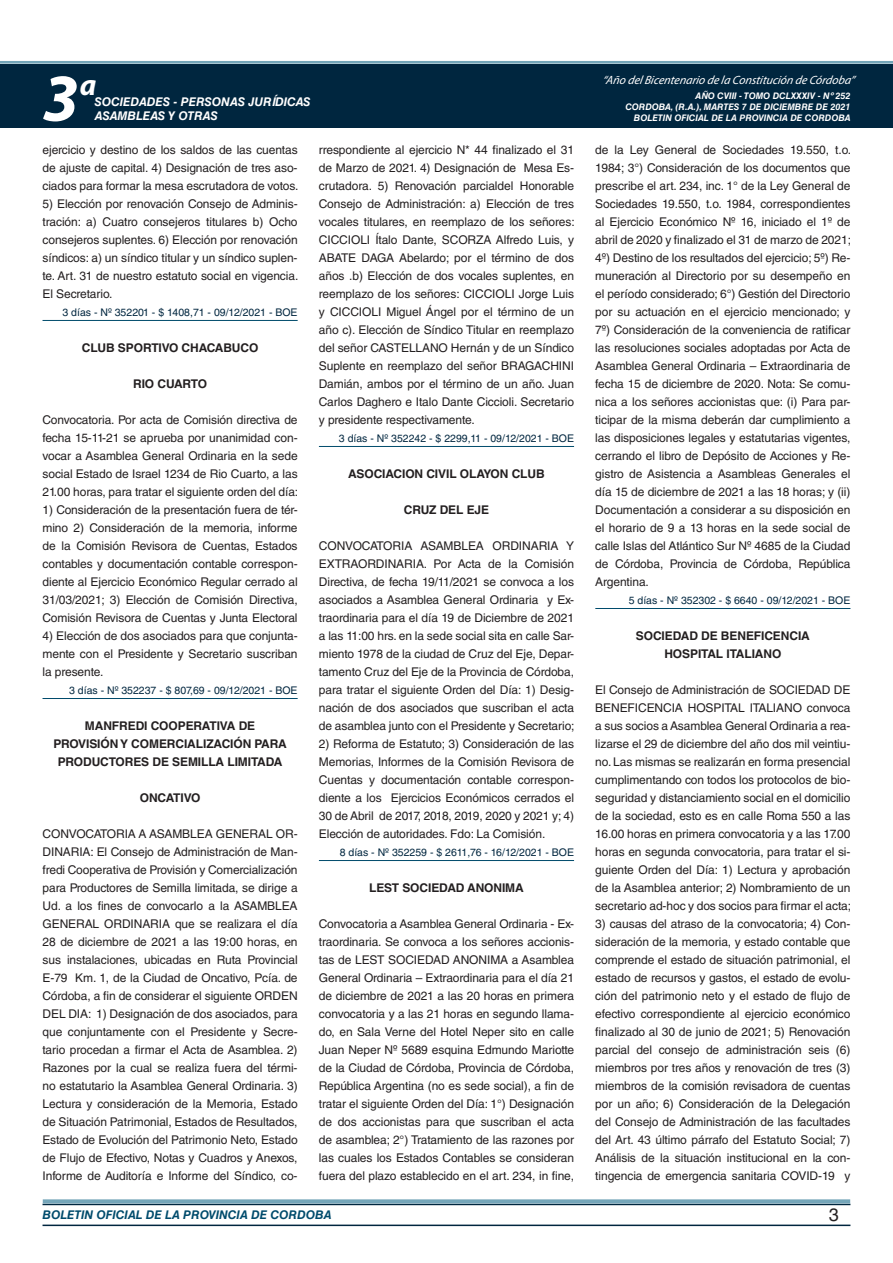
<style>
.page{position:relative;width:893px;height:1263px;background:#fff}
.page>*{position:absolute;margin:0;border:0;box-sizing:border-box;transform-origin:0 0}
.t1{font:italic 700 67.5px "Myriad Pro";color:#fff}
.t2{font:italic 700 30px "Myriad Pro";color:#fff}
.t3{font:18px "Helvetica LT Std";color:#231f20}
.t4{font:12px/18px "Helvetica LT Std";letter-spacing:-.01em;color:#231f20;text-align:justify}
.t5{font:700 12px/18px "Helvetica LT Std";letter-spacing:-.01em;color:#231f20;text-align:center}
.t6{font:italic 12px "Myriad Pro";color:#fff}
.t7{font:italic 700 12px "Helvetica LT Std";color:#fff}
.t8{font:italic 700 12px "Helvetica LT Std";color:#004b6c}
.t9{font:10.5px "Helvetica LT Std";color:#00263f}
.t10{font:italic 700 9px/10.8px "Helvetica LT Std";color:#fff;text-align:right}
</style>
<div class="page">
<div style="left:0;top:61px;width:893px;height:6px;background:#fff;opacity:.75"></div>
<div style="left:0;top:64px;width:893px;height:64px;background:#00263f"></div>
<hr style="left:43px;top:1224px;width:807px;height:2px;background:#00263f">
<div style="left:42px;top:1198px;width:809px;height:8px;background:#fff;opacity:.75"></div>
<hr style="left:43px;top:320px;width:255px;height:1px;background:#004b6c">
<hr style="left:43px;top:698px;width:255px;height:1px;background:#004b6c">
<hr style="left:319px;top:446px;width:255px;height:1px;background:#004b6c">
<hr style="left:319px;top:860px;width:255px;height:1px;background:#004b6c">
<hr style="left:595px;top:608px;width:255px;height:1px;background:#004b6c">
<h1 class="t1" style="left:43px;top:54px;width:38px">3</h1>
<h2 class="t2" style="left:80px;top:66px;width:18px">a</h2>
<p class="t7" style="left:95px;top:94px;width:217px">SOCIEDADES - PERSONAS JURÍDICAS</p>
<p class="t7" style="left:95px;top:109px;width:125px">ASAMBLEAS Y OTRAS</p>
<p class="t6" style="left:603px;top:72px;width:254px">“Año delBicentenario de la Constitución de Córdoba”</p>
<p class="t10" style="left:625px;top:91px;width:227px">AÑO CVIII - TOMO DCLXXXIV - Nº 252<br>CORDOBA, (R.A.), MARTES 7 DE DICIEMBRE DE 2021<br>BOLETIN OFICIAL DE LA PROVINCIA DE CORDOBA</p>
<p class="t4" style="left:43px;top:141px;width:257px">ejercicio y destino de los saldos de las cuentas de ajuste de capital. 4) Designación de tres aso&shy;ciados para formar la mesa escrutadora de votos.</p>
<p class="t4" style="left:43px;top:195px;width:257px">5) Elección por renovación Consejo de Adminis&shy;tración: a) Cuatro consejeros titulares b) Ocho consejeros suplentes. 6) Elección por renovación síndicos: a) un síndico titular y un síndico suplen&shy;te. Art. 31 de nuestro estatuto social en vigencia.<br>El Secretario.</p>
<p class="t9" style="left:63px;top:306px;width:237px">3 días - Nº 352201 - $ 1408,71 - 09/12/2021 - BOE</p>
<p class="t5" style="left:82px;top:338px;width:178px">CLUB SPORTIVO CHACABUCO</p>
<p class="t5" style="left:133px;top:374px;width:42px">RIO CUARTO</p>
<p class="t4" style="left:43px;top:411px;width:257px">Convocatoria. Por acta de Comisión directiva de fecha 15-11-21 se aprueba por unanimidad con&shy;vocar a Asamblea General Ordinaria en la sede social Estado de Israel 1234 de Rio Cuarto, a las 21.00 horas, para tratar el siguiente orden del día:</p>
<p class="t4" style="left:43px;top:501px;width:257px">1) Consideración de la presentación fuera de tér&shy;mino 2) Consideración de la memoria, informe de la Comisión Revisora de Cuentas, Estados contables y documentación contable correspon&shy;diente al Ejercicio Económico Regular cerrado al 31/03/2021; 3) Elección de Comisión Directiva, Comisión Revisora de Cuentas y Junta Electoral</p>
<p class="t4" style="left:43px;top:627px;width:257px">4) Elección de dos asociados para que conjunta&shy;mente con el Presidente y Secretario suscriban la presente.</p>
<p class="t9" style="left:69px;top:684px;width:230px">3 días - Nº 352237 - $ 807,69 - 09/12/2021 - BOE</p>
<p class="t5" style="left:85px;top:716px;width:19px">MANFREDI</p>
<p class="t5" style="left:151px;top:716px;width:18px">COOPERATIVA</p>
<p class="t5" style="left:239px;top:716px;width:9px">DE</p>
<p class="t5" style="left:53px;top:734px;width:16px">PROVISIÓN</p>
<p class="t5" style="left:120px;top:734px;width:29px">Y COMERCIALIZACIÓN</p>
<p class="t5" style="left:255px;top:734px;width:9px">PARA</p>
<p class="t5" style="left:58px;top:752px;width:18px">PRODUCTORES</p>
<p class="t5" style="left:152px;top:752px;width:36px">DE SEMILLA</p>
<p class="t5" style="left:227px;top:752px;width:8px">LIMITADA</p>
<p class="t5" style="left:140px;top:788px;width:62px">ONCATIVO</p>
<p class="t4" style="left:43px;top:825px;width:257px">CONVOCATORIA A ASAMBLEA GENERAL OR-DINARIA: El Consejo de Administración de Man&shy;fredi Cooperativa de Provisión y Comercialización para Productores de Semilla limitada, se dirige a Ud. a los fines de convocarlo a la ASAMBLEA GENERAL ORDINARIA que se realizara el día 28 de diciembre de 2021 a las 19:00 horas, en sus instalaciones, ubicadas en Ruta Provincial E-79 Km. 1, de la Ciudad de Oncativo, Pcía. de Córdoba, a fin de considerar el siguiente ORDEN DEL DIA: 1) Designación de dos asociados, para que conjuntamente con el Presidente y Secre&shy;tario procedan a firmar el Acta de Asamblea. 2)<br>Razones por la cual se realiza fuera del térmi&shy;no estatutario la Asamblea General Ordinaria. 3)<br>Lectura y consideración de la Memoria, Estado de Situación Patrimonial, Estados de Resultados, Estado de Evolución del Patrimonio Neto, Estado de Flujo de Efectivo, Notas y Cuadros y Anexos, Informe de Auditoría e Informe del Síndico, co-</p>
<p class="t4" style="left:319px;top:141px;width:257px">rrespondiente al ejercicio N* 44 finalizado el 31 de Marzo de 2021. 4) Designación de Mesa Es&shy;crutadora. 5) Renovación parcialdel Honorable Consejo de Administración: a) Elección de tres vocales titulares, en reemplazo de los señores:<br>CICCIOLI Ítalo Dante, SCORZA Alfredo Luis, y ABATE DAGA Abelardo; por el término de dos años .b) Elección de dos vocales suplentes, en reemplazo de los señores: CICCIOLI Jorge Luis y CICCIOLI Miguel Ángel por el término de un año c). Elección de Síndico Titular en reemplazo del señor CASTELLANO Hernán y de un Síndico Suplente en reemplazo del señor BRAGACHINI Damián, ambos por el término de un año. Juan Carlos Daghero e Italo Dante Ciccioli. Secretario y presidente respectivamente.</p>
<p class="t9" style="left:339px;top:432px;width:237px">3 días - Nº 352242 - $ 2299,11 - 09/12/2021 - BOE</p>
<p class="t5" style="left:348px;top:464px;width:198px">ASOCIACION CIVIL OLAYON CLUB</p>
<p class="t5" style="left:404px;top:500px;width:87px">CRUZ DEL EJE</p>
<p class="t4" style="left:319px;top:537px;width:257px">CONVOCATORIA ASAMBLEA ORDINARIA Y EXTRAORDINARIA. Por Acta de la Comisión Directiva, de fecha 19/11/2021 se convoca a los asociados a Asamblea General Ordinaria y Ex&shy;traordinaria para el día 19 de Diciembre de 2021 a las 11:00 hrs. en la sede social sita en calle Sar&shy;miento 1978 de la ciudad de Cruz del Eje, Depar&shy;tamento Cruz del Eje de la Provincia de Córdoba, para tratar el siguiente Orden del Día: 1) Desig&shy;nación de dos asociados que suscriban el acta de asamblea junto con el Presidente y Secretario;</p>
<p class="t4" style="left:319px;top:735px;width:257px">2) Reforma de Estatuto; 3) Consideración de las Memorias, Informes de la Comisión Revisora de Cuentas y documentación contable correspon&shy;diente a los Ejercicios Económicos cerrados el 30 de Abril de 2017, 2018, 2019, 2020 y 2021 y; 4)<br>Elección de autoridades. Fdo: La Comisión.</p>
<p class="t9" style="left:340px;top:846px;width:236px">8 días - Nº 352259 - $ 2611,76 - 16/12/2021 - BOE</p>
<p class="t5" style="left:369px;top:878px;width:156px">LEST SOCIEDAD ANONIMA</p>
<p class="t4" style="left:319px;top:915px;width:257px">Convocatoria a Asamblea General Ordinaria - Ex&shy;traordinaria. Se convoca a los señores accionis&shy;tas de LEST SOCIEDAD ANONIMA a Asamblea General Ordinaria – Extraordinaria para el día 21 de diciembre de 2021 a las 20 horas en primera convocatoria y a las 21 horas en segundo llama&shy;do, en Sala Verne del Hotel Neper sito en calle Juan Neper Nº 5689 esquina Edmundo Mariotte de la Ciudad de Córdoba, Provincia de Córdoba, República Argentina (no es sede social), a fin de tratar el siguiente Orden del Día: 1°) Designación de dos accionistas para que suscriban el acta de asamblea; 2°) Tratamiento de las razones por las cuales los Estados Contables se consideran fuera del plazo establecido en el art. 234, in fine,</p>
<p class="t4" style="left:595px;top:141px;width:257px">de la Ley General de Sociedades 19.550, t.o.<br>1984; 3°) Consideración de los documentos que prescribe el art. 234, inc. 1° de la Ley General de Sociedades 19.550, t.o. 1984, correspondientes al Ejercicio Económico Nº 16, iniciado el 1º de abril de 2020 y finalizado el 31 de marzo de 2021; 4º) Destino de los resultados del ejercicio; 5º) Re&shy;muneración al Directorio por su desempeño en el período considerado; 6°) Gestión del Directorio por su actuación en el ejercicio mencionado; y 7º) Consideración de la conveniencia de ratificar las resoluciones sociales adoptadas por Acta de Asamblea General Ordinaria – Extraordinaria de fecha 15 de diciembre de 2020. Nota: Se comu&shy;nica a los señores accionistas que: (i) Para par&shy;ticipar de la misma deberán dar cumplimiento a las disposiciones legales y estatutarias vigentes, cerrando el libro de Depósito de Acciones y Re&shy;gistro de Asistencia a Asambleas Generales el día 15 de diciembre de 2021 a las 18 horas; y (ii)<br>Documentación a considerar a su disposición en el horario de 9 a 13 horas en la sede social de calle Islas del Atlántico Sur Nº 4685 de la Ciudad de Córdoba, Provincia de Córdoba, República Argentina.</p>
<p class="t9" style="left:629px;top:594px;width:223px">5 días - Nº 352302 - $ 6640 - 09/12/2021 - BOE</p>
<p class="t5" style="left:636px;top:626px;width:175px">SOCIEDAD DE BENEFICENCIA<br>HOSPITAL ITALIANO</p>
<p class="t4" style="left:595px;top:681px;width:257px">El Consejo de Administración de SOCIEDAD DE BENEFICENCIA HOSPITAL ITALIANO convoca a sus socios a Asamblea General Ordinaria a rea&shy;lizarse el 29 de diciembre del año dos mil veintiu&shy;no. Las mismas se realizarán en forma presencial cumplimentando con todos los protocolos de bio&shy;seguridad y distanciamiento social en el domicilio de la sociedad, esto es en calle Roma 550 a las 16.00 horas en primera convocatoria y a las 17.00 horas en segunda convocatoria, para tratar el si&shy;guiente Orden del Día: 1) Lectura y aprobación de la Asamblea anterior; 2) Nombramiento de un secretario ad-hoc y dos socios para firmar el acta;</p>
<p class="t4" style="left:595px;top:915px;width:257px">3) causas del atraso de la convocatoria; 4) Con&shy;sideración de la memoria, y estado contable que comprende el estado de situación patrimonial, el estado de recursos y gastos, el estado de evolu&shy;ción del patrimonio neto y el estado de flujo de efectivo correspondiente al ejercicio económico finalizado al 30 de junio de 2021; 5) Renovación parcial del consejo de administración seis (6) miembros por tres años y renovación de tres (3) miembros de la comisión revisadora de cuentas por un año; 6) Consideración de la Delegación del Consejo de Administración de las facultades del Art. 43 último párrafo del Estatuto Social; 7)<br>Análisis de la situación institucional en la con&shy;tingencia de emergencia sanitaria COVID-19 y</p>
<p class="t8" style="left:43px;top:1208px;width:290px">BOLETIN OFICIAL DE LA PROVINCIA DE CORDOBA</p>
<h3 class="t3" style="left:829px;top:1204px;width:12px">3</h3>
</div>
